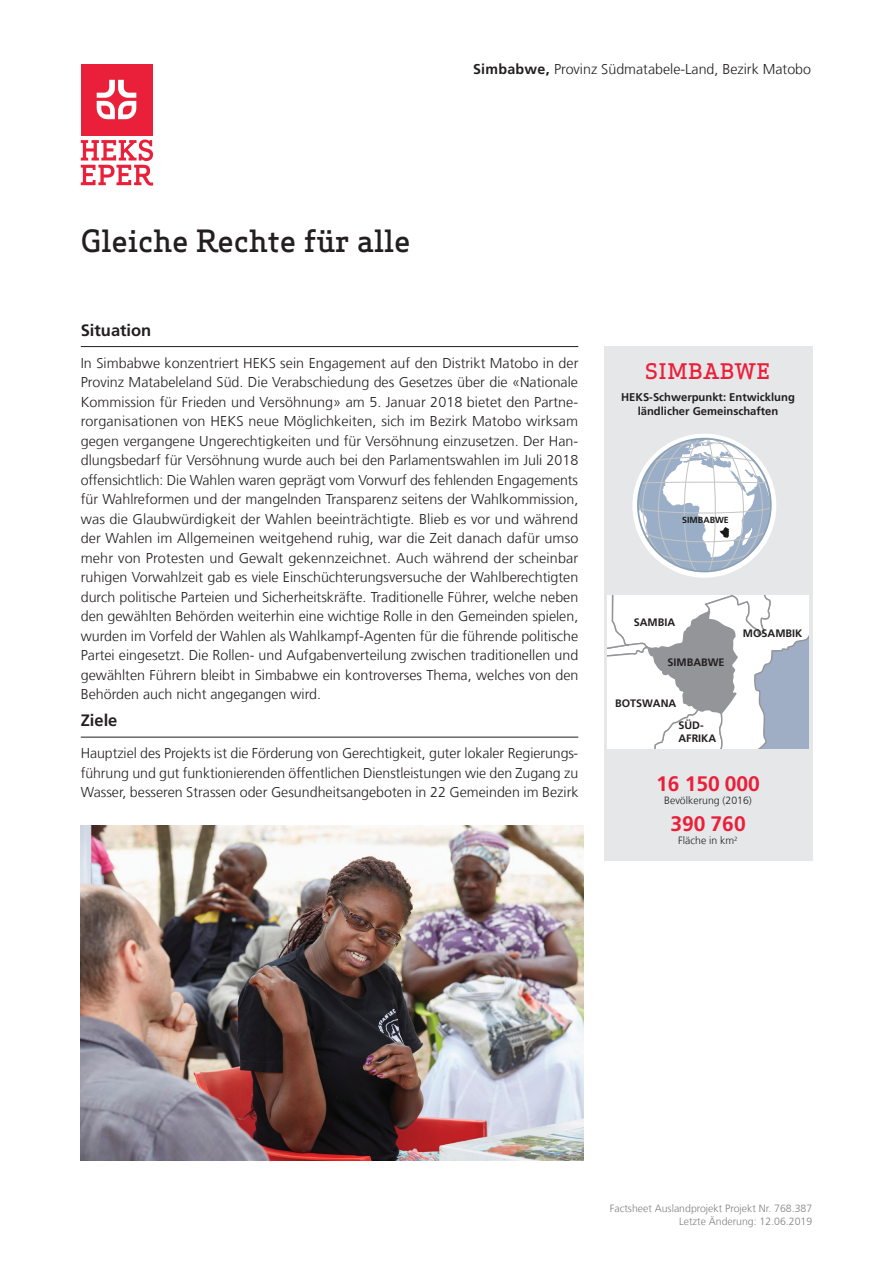
<style>
.page{position:relative;width:893px;height:1263px;background:#fff}
.page>*{position:absolute;margin:0;border:0;box-sizing:border-box;transform-origin:0 0}
.t1{font:500 30px "Apex Serif";letter-spacing:-.01em;color:#231f20}
.t2{font:700 21px "Frutiger LT Com";color:#ea203a}
.t3{font:500 21px "Apex Serif";letter-spacing:.025em;color:#ea203a}
.t4{font:700 16.5px "Frutiger LT Com";color:#231f20}
.t5{font:300 14.25px/19.5px "Frutiger LT Com";color:#231f20;text-align:justify}
.t6{font:700 11.25px/13.4px "Frutiger LT Com";color:#231f20;text-align:center}
.t7{font:700 10.8px/13px "Frutiger LT Com";color:#231f20}
.t8{font:300 10.5px/12.6px "Frutiger LT Com";color:#808285;text-align:right}
.t9{font:300 10.5px "Frutiger LT Com";color:#231f20}
.t10{font:700 8.85px "Frutiger LT Com";color:#1a1a18}
.s1{font-weight:700}
</style>
<div class="page">
<hr style="left:81px;top:346px;width:497px;height:1px;background:#231f20">
<hr style="left:81px;top:737px;width:497px;height:1px;background:#231f20">
<div style="left:604px;top:347px;width:208px;height:514px;background:#e6e7e9"></div>
<svg style="left:607px;top:595px;width:201px;height:154px;background:#dadde1"></svg>
<svg style="left:633px;top:434px;width:143px;height:143px"></svg>
<img style="left:81px;top:826px;width:502px;height:335px">
<div style="left:81px;top:64px;width:71px;height:71px;background:#ea203a"></div>
<svg style="left:97px;top:80px;width:39px;height:39px"></svg>
<svg style="left:81px;top:140px;width:72px;height:46px"></svg>
<h1 class="t1" style="left:81px;top:222px;width:332px">Gleiche Rechte für alle</h1>
<p class="t5" style="left:473px;top:60px;width:340px"><span class="s1">Simbabwe,</span> Provinz Südmatabele-Land, Bezirk Matobo</p>
<p class="t4" style="left:81px;top:320px;width:72px">Situation</p>
<p class="t5" style="left:81px;top:353px;width:499px">In Simbabwe konzentriert HEKS sein Engagement auf den Distrikt Matobo in der Provinz Matabeleland Süd. Die Verabschiedung des Gesetzes über die «Nationale Kommission für Frieden und Versöhnung» am 5. Januar 2018 bietet den Partne&shy;rorganisationen von HEKS neue Möglichkeiten, sich im Bezirk Matobo wirksam gegen vergangene Ungerechtigkeiten und für Versöhnung einzusetzen. Der Han&shy;dlungsbedarf für Versöhnung wurde auch bei den Parlamentswahlen im Juli 2018 offensichtlich: Die Wahlen waren geprägt vom Vorwurf des fehlenden Engagements für Wahlreformen und der mangelnden Transparenz seitens der Wahlkommission, was die Glaubwürdigkeit der Wahlen beeinträchtigte. Blieb es vor und während der Wahlen im Allgemeinen weitgehend ruhig, war die Zeit danach dafür umso mehr von Protesten und Gewalt gekennzeichnet. Auch während der scheinbar ruhigen Vorwahlzeit gab es viele Einschüchterungsversuche der Wahlberechtigten durch politische Parteien und Sicherheitskräfte. Traditionelle Führer, welche neben den gewählten Behörden weiterhin eine wichtige Rolle in den Gemeinden spielen, wurden im Vorfeld der Wahlen als Wahlkampf-Agenten für die führende politische Partei eingesetzt. Die Rollen- und Aufgabenverteilung zwischen traditionellen und gewählten Führern bleibt in Simbabwe ein kontroverses Thema, welches von den Behörden auch nicht angegangen wird.</p>
<p class="t4" style="left:81px;top:711px;width:38px">Ziele</p>
<p class="t5" style="left:81px;top:744px;width:499px">Hauptziel des Projekts ist die Förderung von Gerechtigkeit, guter lokaler Regierungs&shy;führung und gut funktionierenden öffentlichen Dienstleistungen wie den Zugang zu Wasser, besseren Strassen oder Gesundheitsangeboten in 22 Gemeinden im Bezirk</p>
<h2 class="t3" style="left:645px;top:358px;width:126px">SIMBABWE</h2>
<p class="t6" style="left:621px;top:391px;width:175px">HEKS-Schwerpunkt: Entwicklung ländlicher Gemeinschaften</p>
<p class="t10" style="left:682px;top:514px;width:48px">SIMBABWE</p>
<p class="t7" style="left:634px;top:615px;width:43px">SAMBIA</p>
<p class="t7" style="left:667px;top:656px;width:59px">SIMBABWE</p>
<p class="t7" style="left:615px;top:697px;width:63px">BOTSWANA</p>
<p class="t7" style="left:678px;top:718px;width:39px">SÜD-<br>AFRIKA</p>
<p class="t7" style="left:743px;top:627px;width:61px">MOSAMBIK</p>
<h2 class="t2" style="left:656px;top:771px;width:105px">16 150 000</h2>
<p class="t9" style="left:664px;top:794px;width:89px">Bevölkerung (2016)</p>
<h2 class="t2" style="left:670px;top:811px;width:77px">390 760</h2>
<p class="t9" style="left:678px;top:835px;width:61px">Fläche in km<sup>2</sup></p>
<p class="t8" style="left:610px;top:1202px;width:204px">Factsheet Auslandprojekt Projekt Nr. 768.387<br>Letzte Änderung: 12.06.2019</p>
</div>
